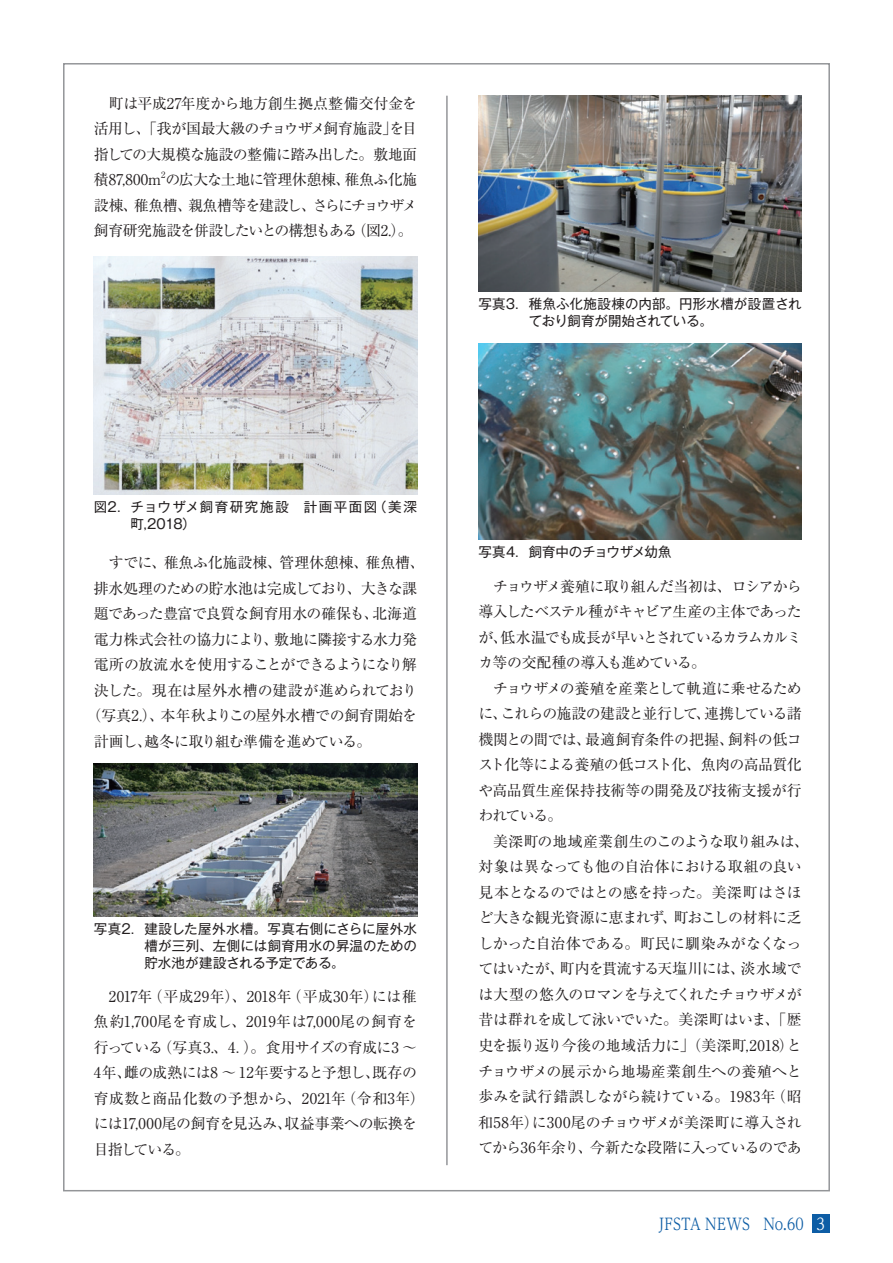
<style>
.page{position:relative;width:893px;height:1263px;background:#fff}
.page>*{position:absolute;margin:0;border:0;box-sizing:border-box;transform-origin:0 0}
.t1{font:16.2px "UD Reimin Pr 6";color:#0d5da5;scale:.83 1}
.t2{font:14.85px/25.5px "Ryumin Pro";letter-spacing:-.03em;color:#231f20;text-align:justify}
.t3{font:14.85px/25.5px "Ryumin Pro";letter-spacing:-.005em;color:#231f20}
.t4{font:14.85px/25.5px "Ryumin Pro";letter-spacing:-.07em;color:#231f20}
.t5{font:13.5px/17px "Gothic MB101 Pro";letter-spacing:.01em;color:#231f20;text-align:justify}
.t6{font:13.5px/17px "Gothic MB101 Pro";letter-spacing:.105em;color:#231f20}
.t7{font:13.5px "Gothic MB101 Pro";letter-spacing:-.015em;color:#231f20}
.t8{font:8.7px "Ryumin Pro";color:#231f20}
.s1{color:#fff}
</style>
<div class="page">
<hr style="left:446px;top:96px;width:2px;height:1069px;background:#939598">
<img style="left:94px;top:257px;width:323px;height:238px">
<img style="left:94px;top:763px;width:323px;height:153px">
<img style="left:478px;top:96px;width:323px;height:195px">
<img style="left:478px;top:344px;width:323px;height:195px">
<div style="left:812px;top:1215px;width:17px;height:18px;background:#0d5da5"></div>
<p class="t2" style="left:94px;top:89px;width:325px;text-indent:15px">町は平成27年度から地方創生拠点整備交付金を活用し、「我が国最大級のチョウザメ飼育施設」を目指しての大規模な施設の整備に踏み出した。敷地面積87,800m の広大な土地に管理休憩棟、稚魚ふ化施</p>
<p class="t8" style="left:161px;top:168px;width:6px">2</p>
<p class="t4" style="left:94px;top:192px;width:325px">設棟、稚魚槽、親魚槽等を建設し、さらにチョウザメ飼育研究施設を併設したいとの構想もある（図2.）。</p>
<p class="t5" style="left:529px;top:293px;width:274px;text-indent:-50px">写真3．稚魚ふ化施設棟の内部。円形水槽が設置されており飼育が開始されている。</p>
<p class="t6" style="left:130px;top:497px;width:288px;text-indent:-37px">図2．チョウザメ飼育研究施設　計画平面図（美深町,2018）</p>
<p class="t3" style="left:109px;top:549px;width:317px">すでに、稚魚ふ化施設棟、管理休憩棟、稚魚槽、</p>
<p class="t2" style="left:94px;top:574px;width:325px">排水処理のための貯水池は完成しており、大きな課</p>
<p class="t2" style="left:94px;top:600px;width:325px">題であった豊富で良質な飼育用水の確保も、北海道</p>
<p class="t2" style="left:94px;top:625px;width:325px">電力株式会社の協力により、敷地に隣接する水力発</p>
<p class="t4" style="left:94px;top:651px;width:325px">電所の放流水を使用することができるようになり解</p>
<p class="t3" style="left:94px;top:676px;width:325px">決した。現在は屋外水槽の建設が進められており</p>
<p class="t2" style="left:87px;top:702px;width:332px">（写真2.）、本年秋よりこの屋外水槽での飼育開始を</p>
<p class="t2" style="left:94px;top:727px;width:279px">計画し、越冬に取り組む準備を進めている。</p>
<p class="t5" style="left:144px;top:918px;width:274px;text-indent:-50px">写真2．建設した屋外水槽。写真右側にさらに屋外水槽が三列、左側には飼育用水の昇温のための貯水池が建設される予定である。</p>
<p class="t3" style="left:94px;top:982px;width:332px;text-indent:15px">2017年（平成29年）、2018年（平成30年）には稚魚約1,700尾を育成し、2019年は7,000尾の飼育を行っている（写真3.、4．）。食用サイズの育成に3 ～<br>4年、雌の成熟には8 ～ 12年要すると予想し、既存の育成数と商品化数の予想から、2021年（令和3年）には17,000尾の飼育を見込み、収益事業への転換を目指している。</p>
<p class="t7" style="left:478px;top:540px;width:195px">写真4．飼育中のチョウザメ幼魚</p>
<p class="t2" style="left:478px;top:572px;width:325px;text-indent:15px">チョウザメ養殖に取り組んだ当初は、ロシアから導入したベステル種がキャビア生産の主体であったが、低水温でも成長が早いとされているカラムカルミカ等の交配種の導入も進めている。</p>
<p class="t2" style="left:478px;top:674px;width:325px;text-indent:15px">チョウザメの養殖を産業として軌道に乗せるために、これらの施設の建設と並行して、連携している諸機関との間では、最適飼育条件の把握、飼料の低コスト化等による養殖の低コスト化、魚肉の高品質化や高品質生産保持技術等の開発及び技術支援が行われている。</p>
<p class="t2" style="left:478px;top:827px;width:332px;text-align:left;text-indent:15px">美深町の地域産業創生のこのような取り組みは、対象は異なっても他の自治体における取組の良い見本となるのではとの感を持った。美深町はさほど大きな観光資源に恵まれず、町おこしの材料に乏しかった自治体である。町民に馴染みがなくなってはいたが、町内を貫流する天塩川には、淡水域では大型の悠久のロマンを与えてくれたチョウザメが昔は群れを成して泳いでいた。美深町はいま、「歴史を振り返り今後の地域活力に」（美深町,2018）とチョウザメの展示から地場産業創生への養殖へと歩みを試行錯誤しながら続けている。1983年（昭和58年）に300尾のチョウザメが美深町に導入されてから36年余り、今新たな段階に入っているのであ</p>
<p class="t1" style="left:659px;top:1211px;width:201px">JFSTA NEWS　No.60 <span class="s1">3</span></p>
</div>
